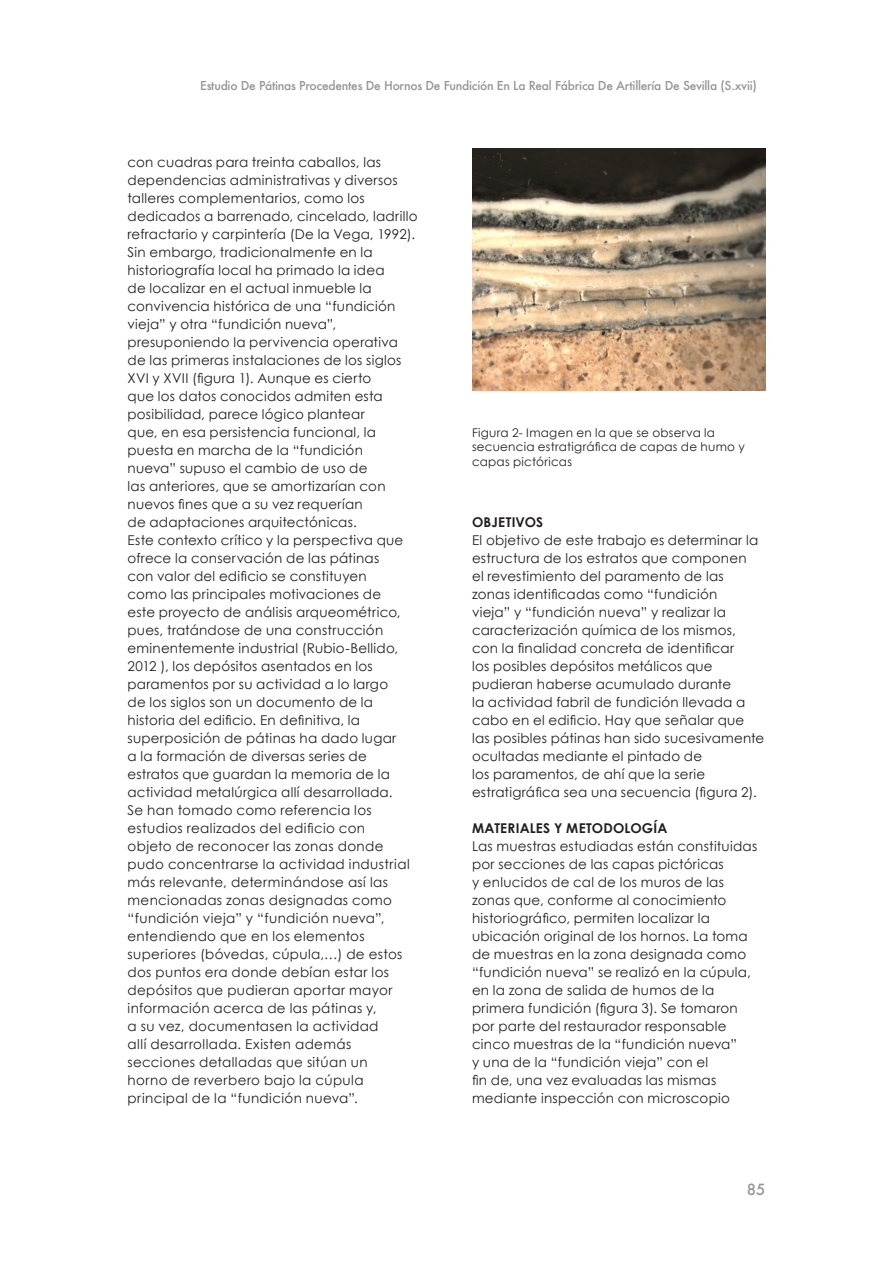
<style>
.page{position:relative;width:893px;height:1263px;background:#fff}
.page>*{position:absolute;margin:0;border:0;box-sizing:border-box;transform-origin:0 0}
.t1{font:500 15px "Futura";color:#939598}
._4__texto_normal{font:13.5px/18px "Century Gothic";letter-spacing:.02em;color:#231f20}
._4__Titulo_N1{font:700 13.5px "Century Gothic";letter-spacing:.015em;color:#231f20}
.t2{font:500 12px "Futura";letter-spacing:-.02em;color:#939598}
._6__Legenda{font:12px/14.4px "Century Gothic";letter-spacing:.02em;color:#231f20}
</style>
<div class="page">
<img style="left:472px;top:149px;width:293px;height:241px">
<p class="t2" style="left:200px;top:77px;width:558px">Estudio De Pátinas Procedentes De Hornos De Fundición En La Real Fábrica De Artillería De Sevilla (S.xvii)</p>
<p class="_4__texto_normal" style="left:128px;top:153px;width:292px">con cuadras para treinta caballos, las dependencias administrativas y diversos talleres complementarios, como los dedicados a barrenado, cincelado, ladrillo refractario y carpintería (De la Vega, 1992).</p>
<p class="_4__texto_normal" style="left:128px;top:243px;width:275px">Sin embargo, tradicionalmente en la historiografía local ha primado la idea de localizar en el actual inmueble la convivencia histórica de una “fundición vieja” y otra “fundición nueva”, presuponiendo la pervivencia operativa de las primeras instalaciones de los siglos XVI y XVII (figura 1). Aunque es cierto que los datos conocidos admiten esta posibilidad, parece lógico plantear<br>que, en esa persistencia funcional, la puesta en marcha de la “fundición nueva” supuso el cambio de uso de<br>las anteriores, que se amortizarían con nuevos fines que a su vez requerían<br>de adaptaciones arquitectónicas.</p>
<p class="_4__texto_normal" style="left:128px;top:531px;width:277px">Este contexto crítico y la perspectiva que ofrece la conservación de las pátinas con valor del edificio se constituyen como las principales motivaciones de este proyecto de análisis arqueométrico, pues, tratándose de una construcción eminentemente industrial (Rubio-Bellido, 2012 ), los depósitos asentados en los paramentos por su actividad a lo largo de los siglos son un documento de la historia del edificio. En definitiva, la superposición de pátinas ha dado lugar a la formación de diversas series de estratos que guardan la memoria de la actividad metalúrgica allí desarrollada.</p>
<p class="_4__texto_normal" style="left:128px;top:801px;width:284px">Se han tomado como referencia los estudios realizados del edificio con objeto de reconocer las zonas donde pudo concentrarse la actividad industrial más relevante, determinándose así las mencionadas zonas designadas como “fundición vieja” y “fundición nueva”, entendiendo que en los elementos superiores (bóvedas, cúpula,…) de estos dos puntos era donde debían estar los depósitos que pudieran aportar mayor información acerca de las pátinas y,<br>a su vez, documentasen la actividad<br>allí desarrollada. Existen además secciones detalladas que sitúan un horno de reverbero bajo la cúpula principal de la “fundición nueva”.</p>
<p class="_6__Legenda" style="left:472px;top:425px;width:274px">Figura 2- Imagen en la que se observa la secuencia estratigráfica de capas de humo y capas pictóricas</p>
<p class="_4__Titulo_N1" style="left:472px;top:513px;width:73px">OBJETIVOS</p>
<p class="_4__texto_normal" style="left:472px;top:531px;width:294px">El objetivo de este trabajo es determinar la estructura de los estratos que componen<br>el revestimiento del paramento de las zonas identificadas como “fundición<br>vieja” y “fundición nueva” y realizar la caracterización química de los mismos, con la finalidad concreta de identificar<br>los posibles depósitos metálicos que pudieran haberse acumulado durante<br>la actividad fabril de fundición llevada a cabo en el edificio. Hay que señalar que las posibles pátinas han sido sucesivamente ocultadas mediante el pintado de<br>los paramentos, de ahí que la serie estratigráfica sea una secuencia (figura 2).</p>
<p class="_4__Titulo_N1" style="left:472px;top:819px;width:197px">MATERIALES Y METODOLOGÍA</p>
<p class="_4__texto_normal" style="left:472px;top:837px;width:287px">Las muestras estudiadas están constituidas por secciones de las capas pictóricas<br>y enlucidos de cal de los muros de las zonas que, conforme al conocimiento historiográfico, permiten localizar la ubicación original de los hornos. La toma de muestras en la zona designada como “fundición nueva” se realizó en la cúpula, en la zona de salida de humos de la primera fundición (figura 3). Se tomaron por parte del restaurador responsable cinco muestras de la “fundición nueva”<br>y una de la “fundición vieja” con el<br>fin de, una vez evaluadas las mismas mediante inspección con microscopio</p>
<p class="t1" style="left:747px;top:1179px;width:20px">85</p>
</div>
